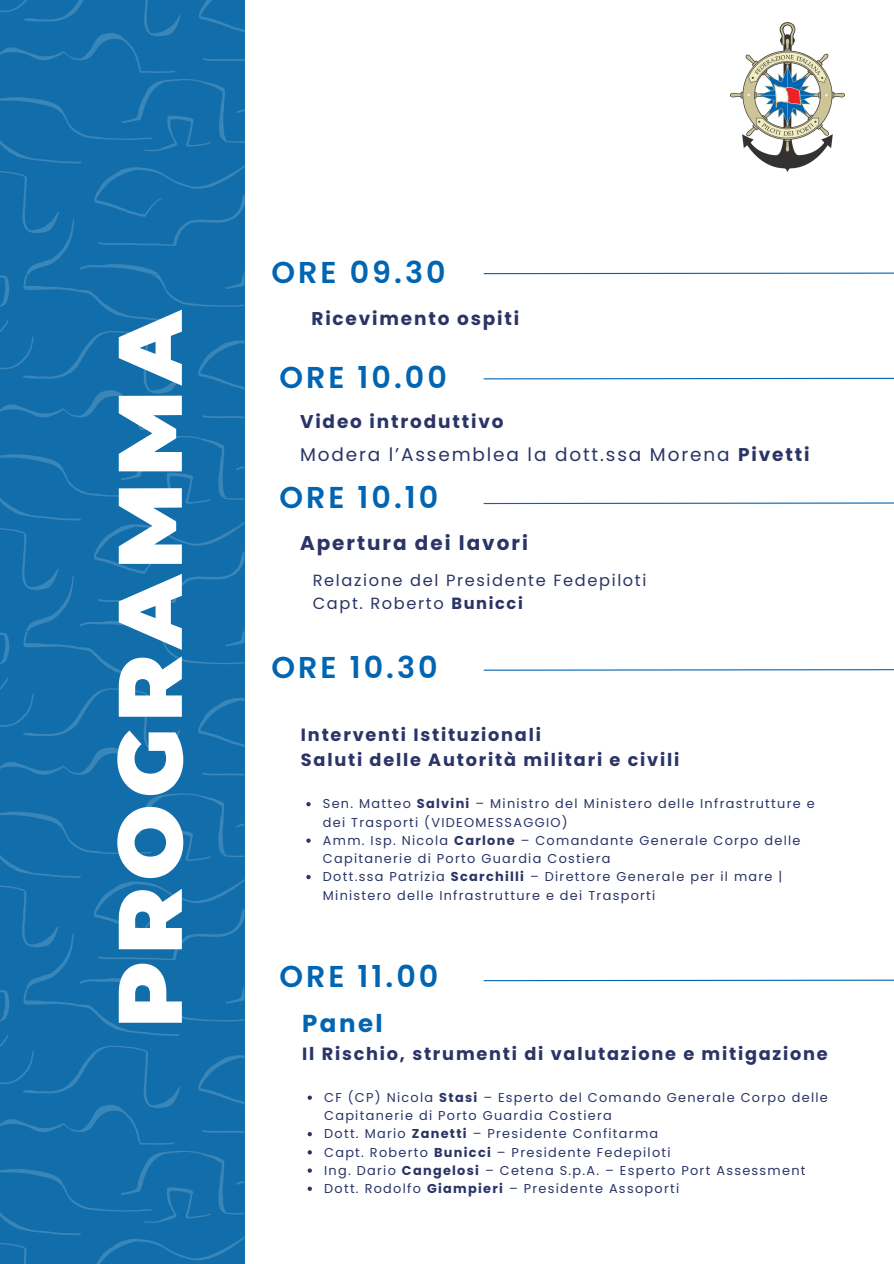
<style>
.page{position:relative;width:894px;height:1264px;background:#fff}
.page>*{position:absolute;margin:0;border:0;box-sizing:border-box;transform-origin:0 0}
.t1{font:900 90px "Montserrat";letter-spacing:.075em;color:#fff}
.t2{font:600 30.15px "Poppins";letter-spacing:.1em;color:#0065b3}
.t3{font:700 24.45px "Poppins";letter-spacing:.1em;color:#0065b3}
.t4{font:700 19.95px "Poppins";letter-spacing:.1em;color:#2b3467}
.t5{font:18.45px "Poppins";letter-spacing:.1em;color:#2b3467}
.t6{font:700 18.45px "Poppins";letter-spacing:.1em;color:#2b3467}
.t7{font:700 17.7px/24.6px "Poppins";letter-spacing:.1em;color:#2b3467}
.t8{font:16.2px "Poppins";letter-spacing:.1em;color:#2b3467}
.t9{font:12.9px/18.1px "Poppins";letter-spacing:.1em;color:#2b3467}
.s1{font-weight:700}
</style>
<div class="page">
<svg style="left:0;top:0;width:244px;height:1263px;background:#146fab"></svg>
<img style="left:730px;top:23px;width:114px;height:148px">
<svg style="left:483px;top:669px;width:410px;height:2px"></svg>
<svg style="left:483px;top:502px;width:410px;height:2px"></svg>
<svg style="left:483px;top:272px;width:410px;height:3px"></svg>
<svg style="left:483px;top:979px;width:410px;height:2px"></svg>
<svg style="left:483px;top:377px;width:410px;height:3px"></svg>
<svg style="left:306px;top:802px;width:4px;height:4px"></svg>
<svg style="left:306px;top:838px;width:4px;height:4px"></svg>
<svg style="left:306px;top:874px;width:4px;height:5px"></svg>
<svg style="left:307px;top:1095px;width:5px;height:4px"></svg>
<svg style="left:307px;top:1132px;width:5px;height:4px"></svg>
<svg style="left:307px;top:1150px;width:5px;height:4px"></svg>
<svg style="left:307px;top:1168px;width:5px;height:4px"></svg>
<svg style="left:307px;top:1186px;width:5px;height:4px"></svg>
<h1 class="t2" style="left:271px;top:251px;width:175px">ORE 09.30</h1>
<p class="t1" style="left:95px;top:1027px;width:721px;rotate:-90deg">PROGRAMMA</p>
<p class="t6" style="left:311px;top:305px;width:209px">Ricevimento ospiti</p>
<p class="t2" style="left:279px;top:356px;width:169px">ORE 10.00</p>
<p class="t6" style="left:300px;top:409px;width:205px">Video introduttivo</p>
<h5 class="t5" style="left:300px;top:441px;width:511px">Modera l’Assemblea la dott.ssa Morena <span class="s1">Pivetti</span></h5>
<p class="t2" style="left:279px;top:476px;width:160px">ORE 10.10</p>
<p class="t4" style="left:300px;top:529px;width:229px">Apertura dei lavori</p>
<p class="t8" style="left:312px;top:569px;width:335px">Relazione del Presidente Fedepiloti</p>
<p class="t8" style="left:312px;top:591px;width:211px">Capt. Roberto <span class="s1">Bunicci</span></p>
<p class="t2" style="left:271px;top:646px;width:167px">ORE 10.30</p>
<p class="t7" style="left:301px;top:722px;width:380px">Interventi Istituzionali<br>Saluti delle Autorità militari e civili</p>
<h4 class="t9" style="left:323px;top:794px;width:493px">Sen. Matteo <span class="s1">Salvini</span> – Ministro del Ministero delle Infrastrutture e dei Trasporti (VIDEOMESSAGGIO)</h4>
<p class="t9" style="left:323px;top:831px;width:479px">Amm. Isp. Nicola <span class="s1">Carlone</span> – Comandante Generale Corpo delle<br>Capitanerie di Porto Guardia Costiera</p>
<p class="t9" style="left:323px;top:867px;width:461px">Dott.ssa Patrizia <span class="s1">Scarchilli</span> – Direttore Generale per il mare |<br>Ministero delle Infrastrutture e dei Trasporti</p>
<p class="t2" style="left:279px;top:955px;width:160px">ORE 11.00</p>
<p class="t3" style="left:302px;top:1006px;width:82px">Panel</p>
<p class="t7" style="left:302px;top:1041px;width:527px">Il Rischio, strumenti di valutazione e mitigazione</p>
<h6 class="t9" style="left:324px;top:1088px;width:505px">CF (CP) Nicola <span class="s1">Stasi</span> – Esperto del Comando Generale Corpo delle<br>Capitanerie di Porto Guardia Costiera</h6>
<p class="t9" style="left:324px;top:1124px;width:335px">Dott. Mario <span class="s1">Zanetti</span> – Presidente Confitarma</p>
<p class="t9" style="left:324px;top:1142px;width:348px">Capt. Roberto <span class="s1">Bunicci</span> – Presidente Fedepiloti</p>
<h5 class="t9" style="left:324px;top:1161px;width:483px">Ing. Dario <span class="s1">Cangelosi</span> – Cetena S.p.A. – Esperto Port Assessment</h5>
<p class="t9" style="left:324px;top:1179px;width:356px">Dott. Rodolfo <span class="s1">Giampieri</span> – Presidente Assoporti</p>
</div>
